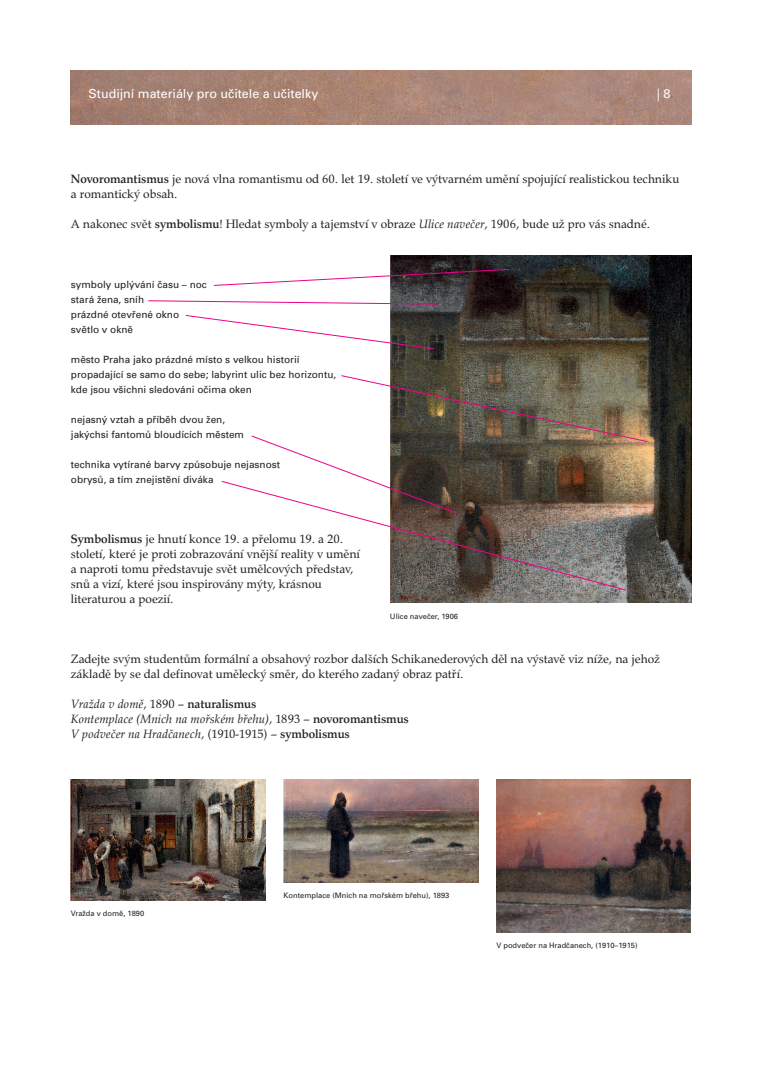
<style>
.page{position:relative;width:780px;height:1088px;background:#fff}
.page>*{position:absolute;margin:0;border:0;box-sizing:border-box;transform-origin:0 0}
.t1{font:12.5px/15px "URW Palladio TCE";color:#231f20}
.t2{font:italic 12.5px/15px "URW Palladio TCE";color:#231f20}
.t3{font:12.5px "Univers CE";color:#fff}
.t4{font:10px/15px "Univers CE";color:#231f20}
.t5{font:7.5px "Univers CE";color:#231f20}
.s1{font-weight:500}
.s2{font-style:italic}
.s3{font-style:normal}
.s4{font-weight:500;font-style:normal}
</style>
<div class="page">
<img style="left:71px;top:71px;width:620px;height:53px">
<img style="left:390px;top:255px;width:301px;height:347px">
<svg style="left:213px;top:269px;width:296px;height:17px"></svg>
<svg style="left:148px;top:300px;width:289px;height:5px"></svg>
<svg style="left:185px;top:315px;width:250px;height:34px"></svg>
<svg style="left:251px;top:375px;width:397px;height:138px"></svg>
<svg style="left:221px;top:480px;width:406px;height:111px"></svg>
<img style="left:71px;top:780px;width:195px;height:120px">
<img style="left:283px;top:780px;width:195px;height:102px">
<img style="left:496px;top:780px;width:194px;height:152px">
<p class="t3" style="left:89px;top:89px;width:231px">Studijní materiály pro učitele a učitelky</p>
<p class="t3" style="left:656px;top:89px;width:15px">| 8</p>
<p class="t1" style="left:71px;top:171px;width:609px"><span class="s1">Novoromantismus</span> je nová vlna romantismu od 60. let 19. století ve výtvarném umění spojující realistickou techniku a romantický obsah.</p>
<p class="t1" style="left:71px;top:216px;width:581px">A nakonec svět <span class="s1">symbolismu</span>! Hledat symboly a tajemství v obraze <span class="s2">Ulice navečer</span>, 1906, bude už pro vás snadné.</p>
<p class="t4" style="left:71px;top:278px;width:137px">symboly uplývání času – noc stará žena, sníh<br>prázdné otevřené okno světlo v okně</p>
<p class="t4" style="left:71px;top:353px;width:267px">město Praha jako prázdné místo s velkou historií propadající se samo do sebe; labyrint ulic bez horizontu, kde jsou všichni sledováni očima oken</p>
<p class="t4" style="left:71px;top:413px;width:175px">nejasný vztah a příběh dvou žen, jakýchsi fantomů bloudících městem</p>
<p class="t4" style="left:71px;top:458px;width:211px">technika vytírané barvy způsobuje nejasnost obrysů, a tím znejistění diváka</p>
<p class="t1" style="left:71px;top:531px;width:290px"><span class="s1">Symbolismus</span> je hnutí konce 19. a přelomu 19. a 20. století, které je proti zobrazování vnější reality v umění a naproti tomu představuje svět umělcových představ, snů a vizí, které jsou inspirovány mýty, krásnou literaturou a poezií.</p>
<p class="t5" style="left:390px;top:613px;width:70px">Ulice navečer, 1906</p>
<p class="t1" style="left:71px;top:651px;width:590px">Zadejte svým studentům formální a obsahový rozbor dalších Schikanederových děl na výstavě viz níže, na jehož základě by se dal definovat umělecký směr, do kterého zadaný obraz patří.</p>
<p class="t2" style="left:71px;top:696px;width:339px">Vražda v domě<span class="s3">, 1890 –</span> <span class="s4">naturalismus<br></span>Kontemplace (Mnich na mořském břehu)<span class="s3">, 1893 –</span> <span class="s4">novoromantismus<br></span>V podvečer na Hradčanech<span class="s3">, (1910-1915) –</span> <span class="s4">symbolismus</span></p>
<p class="t5" style="left:71px;top:911px;width:75px">Vražda v domě, 1890</p>
<p class="t5" style="left:283px;top:893px;width:167px">Kontemplace (Mnich na mořském břehu), 1893</p>
<p class="t5" style="left:496px;top:943px;width:143px">V podvečer na Hradčanech, (1910–1915)</p>
</div>
